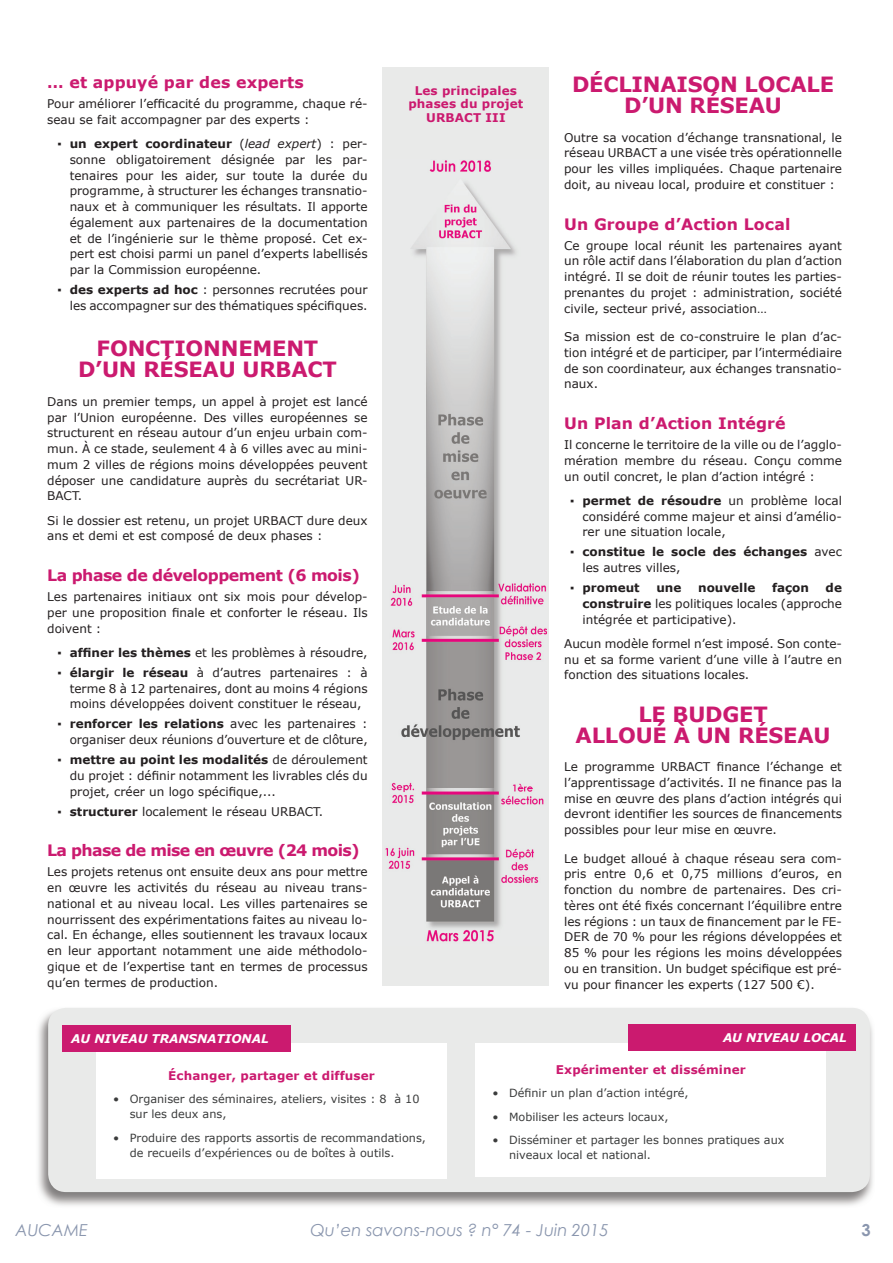
<style>
.page{position:relative;width:893px;height:1263px;background:#fff}
.page>*{position:absolute;margin:0;border:0;box-sizing:border-box;transform-origin:0 0}
.t1{font:700 21px/21px "Verdana";letter-spacing:-.01em;color:#cb1a6f;text-align:center}
.t2{font:italic 16.5px "Century Gothic";color:#8a96ae}
.t3{font:700 16.5px "Century Gothic";color:#8a96ae}
.t4{font:700 15.75px "Verdana";letter-spacing:.01em;color:#cb1a6f}
.t5{font:700 15.75px "Verdana";letter-spacing:-.03em;color:#cb1a6f}
.t6{font:700 15.75px "Verdana";letter-spacing:-.04em;color:#cb1a6f}
.t7{font:12px/15.8px "Verdana";color:#231f20;text-align:justify}
.t8{font:700 12px/13.5px "Verdana";letter-spacing:.01em;color:#cb1a6f;text-align:center}
.t9{font:700 12px/15.8px "Verdana";color:#231f20}
.t10{font:italic 700 12px "Verdana";color:#fff}
.t11{font:11.25px/15px "Verdana";color:#3b3c3c}
.s1{font-weight:700}
.s2{font-style:italic}
.s3{font-weight:400}
</style>
<div class="page">
<img style="left:38px;top:1008px;width:835px;height:198px">
<div style="left:48px;top:1008px;width:822px;height:184px;background:#e9eae9;border-radius:18px"></div>
<div style="left:96px;top:1044px;width:351px;height:135px;background:#fff"></div>
<div style="left:63px;top:1025px;width:228px;height:26px;background:#cb1a6f"></div>
<div style="left:475px;top:1043px;width:351px;height:133px;background:#fff"></div>
<div style="left:628px;top:1024px;width:227px;height:26px;background:#cb1a6f"></div>
<div style="left:382px;top:68px;width:167px;height:918px;background:#e9eae9"></div>
<img style="left:385px;top:160px;width:162px;height:782px">
<h3 class="t4" style="left:47px;top:71px;width:258px">… et appuyé par des experts</h3>
<p class="t7" style="left:47px;top:96px;width:322px">Pour améliorer l’efficacité du programme, chaque ré&shy;seau se fait accompagner par des experts :</p>
<p class="t7" style="left:70px;top:136px;width:299px;text-indent:-12px">▪ <span class="s1">un expert coordinateur</span> (<span class="s2">lead expert</span>) : per&shy;sonne obligatoirement désignée par les par&shy;tenaires pour les aider, sur toute la durée du programme, à structurer les échanges transnatio&shy;naux et à communiquer les résultats. Il apporte également aux partenaires de la documentation et de l’ingénierie sur le thème proposé. Cet ex&shy;pert est choisi parmi un panel d’experts labellisés par la Commission européenne.</p>
<p class="t7" style="left:57px;top:282px;width:312px;text-align:right">▪ <span class="s1">des experts ad hoc</span> : personnes recrutées pour les accompagner sur des thématiques spécifiques.</p>
<h1 class="t1" style="left:78px;top:338px;width:260px">FONCTIONNEMENT<br>D’UN RÉSEAU URBACT</h1>
<p class="t7" style="left:47px;top:393px;width:322px">Dans un premier temps, un appel à projet est lancé par l’Union européenne. Des villes européennes se structurent en réseau autour d’un enjeu urbain com&shy;mun. À ce stade, seulement 4 à 6 villes avec au mini&shy;mum 2 villes de régions moins développées peuvent déposer une candidature auprès du secrétariat UR-BACT.</p>
<p class="t7" style="left:47px;top:512px;width:322px">Si le dossier est retenu, un projet URBACT dure deux ans et demi et est composé de deux phases :</p>
<h3 class="t5" style="left:47px;top:564px;width:314px">La phase de développement (6 mois)</h3>
<p class="t7" style="left:47px;top:589px;width:322px">Les partenaires initiaux ont six mois pour dévelop&shy;per une proposition finale et conforter le réseau. Ils doivent :</p>
<p class="t7" style="left:57px;top:644px;width:312px">▪ <span class="s1">affiner les thèmes</span> et les problèmes à résoudre,</p>
<p class="t7" style="left:70px;top:664px;width:299px;text-indent:-12px">▪ <span class="s1">élargir le réseau</span> à d’autres partenaires : à terme 8 à 12 partenaires, dont au moins 4 régions moins développées doivent constituer le réseau,</p>
<p class="t7" style="left:57px;top:716px;width:312px;text-align:right">▪ <span class="s1">renforcer les relations</span> avec les partenaires : organiser deux réunions d’ouverture et de clôture,</p>
<p class="t7" style="left:70px;top:752px;width:299px;text-indent:-12px">▪ <span class="s1">mettre au point les modalités</span> de déroulement du projet : définir notamment les livrables clés du projet, créer un logo spécifique,...</p>
<p class="t7" style="left:57px;top:803px;width:267px">▪ <span class="s1">structurer</span> localement le réseau URBACT.</p>
<h3 class="t6" style="left:47px;top:839px;width:314px">La phase de mise en œuvre (24 mois)</h3>
<p class="t7" style="left:47px;top:864px;width:322px">Les projets retenus ont ensuite deux ans pour mettre en œuvre les activités du réseau au niveau trans&shy;national et au niveau local. Les villes partenaires se nourrissent des expérimentations faites au niveau lo&shy;cal. En échange, elles soutiennent les travaux locaux en leur apportant notamment une aide méthodolo&shy;gique et de l’expertise tant en termes de processus qu’en termes de production.</p>
<p class="t10" style="left:71px;top:1030px;width:199px">AU NIVEAU TRANSNATIONAL</p>
<p class="t8" style="left:408px;top:84px;width:116px">Les principales phases du projet<br>URBACT III</p>
<h1 class="t1" style="left:572px;top:73px;width:263px">DÉCLINAISON LOCALE<br>D’UN RÉSEAU</h1>
<p class="t7" style="left:564px;top:129px;width:279px">Outre sa vocation d’échange transnational, le réseau URBACT a une visée très opérationnelle pour les villes impliquées. Chaque partenaire doit, au niveau local, produire et constituer :</p>
<h3 class="t4" style="left:564px;top:213px;width:228px">Un Groupe d’Action Local</h3>
<p class="t7" style="left:564px;top:237px;width:279px">Ce groupe local réunit les partenaires ayant un rôle actif dans l’élaboration du plan d’action intégré. Il se doit de réunir toutes les parties&shy;prenantes du projet : administration, société civile, secteur privé, association…</p>
<p class="t7" style="left:564px;top:329px;width:279px">Sa mission est de co-construire le plan d’ac&shy;tion intégré et de participer, par l’intermédiaire de son coordinateur, aux échanges transnatio&shy;naux.</p>
<h3 class="t4" style="left:564px;top:412px;width:223px">Un Plan d’Action Intégré</h3>
<p class="t7" style="left:564px;top:437px;width:279px">Il concerne le territoire de la ville ou de l’agglo&shy;mération membre du réseau. Conçu comme un outil concret, le plan d’action intégré :</p>
<p class="t7" style="left:582px;top:492px;width:261px;text-indent:-12px">▪ <span class="s1">permet de résoudre</span> un problème local considéré comme majeur et ainsi d’amélio&shy;rer une situation locale,</p>
<p class="t9" style="left:582px;top:544px;width:261px;text-indent:-12px"><span class="s3">▪</span> constitue le socle des échanges <span class="s3">avec les autres villes,</span></p>
<p class="t9" style="left:570px;top:580px;width:71px"><span class="s3">▪</span> promeut</p>
<p class="t9" style="left:656px;top:580px;width:27px">une</p>
<p class="t9" style="left:698px;top:580px;width:59px">nouvelle</p>
<p class="t9" style="left:772px;top:580px;width:38px">façon</p>
<p class="t7" style="left:582px;top:580px;width:261px;text-indent:243px"><span class="s1">de construire</span> les politiques locales (approche intégrée et participative).</p>
<p class="t7" style="left:564px;top:635px;width:279px">Aucun modèle formel n’est imposé. Son conte&shy;nu et sa forme varient d’une ville à l’autre en fonction des situations locales.</p>
<h1 class="t1" style="left:576px;top:703px;width:256px">LE BUDGET<br>ALLOUÉ À UN RÉSEAU</h1>
<p class="t7" style="left:564px;top:759px;width:279px">Le programme URBACT finance l’échange et l’apprentissage d’activités. Il ne finance pas la mise en œuvre des plans d’action intégrés qui devront identifier les sources de financements possibles pour leur mise en œuvre.</p>
<p class="t7" style="left:564px;top:850px;width:279px">Le budget alloué à chaque réseau sera com&shy;pris entre 0,6 et 0,75 millions d’euros, en fonction du nombre de partenaires. Des cri&shy;tères ont été fixés concernant l’équilibre entre les régions : un taux de financement par le FE-DER de 70 % pour les régions développées et 85 % pour les régions les moins développées ou en transition. Un budget spécifique est pré&shy;vu pour financer les experts (127 500 €).</p>
<p class="t10" style="left:723px;top:1029px;width:125px">AU NIVEAU LOCAL</p>
<p class="t8" style="left:168px;top:1068px;width:208px">Échanger, partager et diffuser</p>
<p class="t11" style="left:130px;top:1091px;width:291px;text-indent:-17px">• Organiser des séminaires, ateliers, visites : 8 à 10 sur les deux ans,</p>
<p class="t11" style="left:130px;top:1130px;width:298px;text-indent:-17px">• Produire des rapports assortis de recommandations, de recueils d’expériences ou de boîtes à outils.</p>
<p class="t8" style="left:556px;top:1062px;width:191px">Expérimenter et disséminer</p>
<p class="t11" style="left:493px;top:1085px;width:198px">• Définir un plan d’action intégré,</p>
<p class="t11" style="left:493px;top:1109px;width:177px">• Mobiliser les acteurs locaux,</p>
<p class="t11" style="left:509px;top:1132px;width:277px;text-indent:-17px">• Disséminer et partager les bonnes pratiques aux niveaux local et national.</p>
<h2 class="t2" style="left:16px;top:1218px;width:74px">AUCAME</h2>
<h2 class="t2" style="left:311px;top:1218px;width:299px">Qu’en savons-nous ? n° 74 - Juin 2015</h2>
<h2 class="t3" style="left:861px;top:1217px;width:11px">3</h2>
</div>
